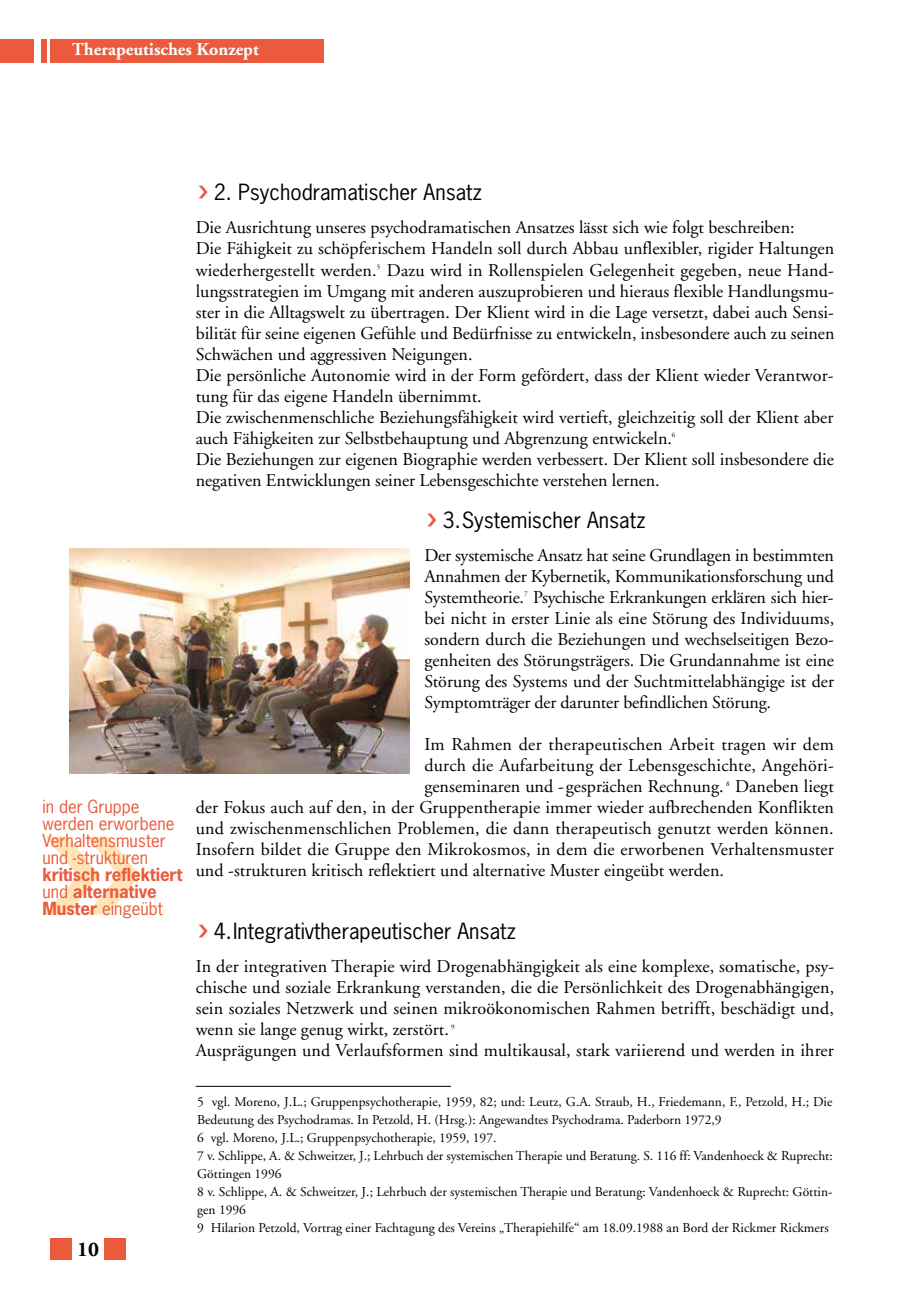
<style>
.page{position:relative;width:919px;height:1289px;background:#fff}
.page>*{position:absolute;margin:0;border:0;box-sizing:border-box;transform-origin:0 0}
.t1{font:45px "News Gothic";color:#eb5a3c}
.t2{font:21px "News Gothic";color:#000}
.t3{font:700 21px "Adobe Garamond";color:#000}
.t4{font:18px/21px "Adobe Garamond";color:#000}
.t5{font:18px "Adobe Garamond";letter-spacing:.02em;color:#000}
.t6{font:700 18px "Adobe Garamond";color:#fff}
.t7{font:16.95px/17px "News Gothic";color:#eb5a3c}
.t8{font:700 16.95px/17px "News Gothic";letter-spacing:-.005em;color:#eb5a3c}
.t9{font:13.5px/18px "Adobe Garamond";color:#000}
.t10{font:7.05px "Adobe Garamond";color:#000}
.s1{font-weight:400}
</style>
<div class="page">
<img style="left:70px;top:548px;width:339px;height:225px">
<svg style="left:46px;top:836px;width:94px;height:78px"></svg>
<hr style="left:196px;top:1085px;width:255px;height:1px;background:#000">
<div style="left:50px;top:1237px;width:21px;height:22px;background:#eb5a3c"></div>
<div style="left:105px;top:1237px;width:21px;height:22px;background:#eb5a3c"></div>
<div style="left:0;top:39px;width:323px;height:23px;background:#eb5a3c"></div>
<div style="left:34px;top:34px;width:6px;height:29px;background:#fff"></div>
<hr style="left:47px;top:34px;width:2px;height:29px;background:#fff">
<p class="t6" style="left:72px;top:40px;width:188px">Therapeutisches Konzept</p>
<p class="t7" style="left:42px;top:797px;width:133px">in der Gruppe werden erworbene<br>Verhaltensmuster und -strukturen</p>
<p class="t8" style="left:42px;top:865px;width:142px">kritisch reflektiert <span class="s1">und</span> alternative<br>Muster <span class="s1">eingeübt</span></p>
<p class="t2" style="left:214px;top:179px;width:270px">2. Psychodramatischer Ansatz</p>
<p class="t4" style="left:196px;top:218px;width:640px">Die Ausrichtung unseres psychodramatischen Ansatzes lässt sich wie folgt beschreiben:<br>Die Fähigkeit zu schöpferischem Handeln soll durch Abbau unflexibler, rigider Haltungen wiederhergestellt werden.<sup>5</sup> Dazu wird in Rollenspielen Gelegenheit gegeben, neue Hand&shy;lungsstrategien im Umgang mit anderen auszuprobieren und hieraus flexible Handlungsmu&shy;ster in die Alltagswelt zu übertragen. Der Klient wird in die Lage versetzt, dabei auch Sensi&shy;bilität für seine eigenen Gefühle und Bedürfnisse zu entwickeln, insbesondere auch zu seinen Schwächen und aggressiven Neigungen.<br>Die persönliche Autonomie wird in der Form gefördert, dass der Klient wieder Verantwor&shy;tung für das eigene Handeln übernimmt.<br>Die zwischenmenschliche Beziehungsfähigkeit wird vertieft, gleichzeitig soll der Klient aber auch Fähigkeiten zur Selbstbehauptung und Abgrenzung entwickeln.</p>
<h1 class="t1" style="left:197px;top:159px;width:14px">›</h1>
<p class="t10" style="left:672px;top:431px;width:5px">6</p>
<p class="t4" style="left:196px;top:449px;width:639px">Die Beziehungen zur eigenen Biographie werden verbessert. Der Klient soll insbesondere die negativen Entwicklungen seiner Lebensgeschichte verstehen lernen.</p>
<p class="t2" style="left:442px;top:506px;width:205px">3.Systemischer Ansatz</p>
<p class="t4" style="left:424px;top:545px;width:411px;text-align:justify">Der systemische Ansatz hat seine Grundlagen in bestimmten Annahmen der Kybernetik, Kommunikationsforschung und Systemtheorie.<sup>7</sup> Psychische Erkrankungen erklären sich hier&shy;bei nicht in erster Linie als eine Störung des Individuums, sondern durch die Beziehungen und wechselseitigen Bezo&shy;genheiten des Störungsträgers. Die Grundannahme ist eine Störung des Systems und der Suchtmittelabhängige ist der Symptomträger der darunter befindlichen Störung.</p>
<p class="t5" style="left:424px;top:734px;width:411px">Im Rahmen der therapeutischen Arbeit tragen wir dem</p>
<p class="t4" style="left:424px;top:755px;width:411px">durch die Aufarbeitung der Lebensgeschichte, Angehöri-</p>
<p class="t4" style="left:424px;top:776px;width:411px">genseminaren und -gesprächen Rechnung. <sup>8</sup> Daneben liegt</p>
<p class="t4" style="left:196px;top:797px;width:639px">der Fokus auch auf den, in der Gruppentherapie immer wieder aufbrechenden Konflikten</p>
<p class="t4" style="left:196px;top:818px;width:639px">und zwischenmenschlichen Problemen, die dann therapeutisch genutzt werden können.</p>
<p class="t4" style="left:196px;top:839px;width:639px">Insofern bildet die Gruppe den Mikrokosmos, in dem die erworbenen Verhaltensmuster</p>
<p class="t4" style="left:196px;top:860px;width:530px">und -strukturen kritisch reflektiert und alternative Muster eingeübt werden.</p>
<h1 class="t1" style="left:426px;top:487px;width:14px">›</h1>
<p class="t2" style="left:214px;top:917px;width:304px">4.Integrativtherapeutischer Ansatz</p>
<p class="t4" style="left:196px;top:956px;width:640px;text-align:justify">In der integrativen Therapie wird Drogenabhängigkeit als eine komplexe, somatische, psy&shy;chische und soziale Erkrankung verstanden, die die Persönlichkeit des Drogenabhängigen, sein soziales Netzwerk und seinen mikroökonomischen Rahmen betrifft, beschädigt und, wenn sie lange genug wirkt, zerstört.</p>
<h1 class="t1" style="left:197px;top:898px;width:14px">›</h1>
<p class="t10" style="left:451px;top:1022px;width:5px">9</p>
<p class="t4" style="left:196px;top:1040px;width:639px">Ausprägungen und Verlaufsformen sind multikausal, stark variierend und werden in ihrer</p>
<p class="t3" style="left:77px;top:1237px;width:23px">10</p>
<p class="t9" style="left:197px;top:1092px;width:637px">5 vgl. Moreno, J.L.; Gruppenpsychotherapie, 1959, 82; und: Leutz, G.A. Straub, H., Friedemann, F., Petzold, H.; Die Bedeutung des Psychodramas. In Petzold, H. (Hrsg.): Angewandtes Psychodrama. Paderborn 1972,9<br>6 vgl. Moreno, J.L.; Gruppenpsychotherapie, 1959, 197.<br>7 v. Schlippe, A. &amp; Schweitzer, J.; Lehrbuch der systemischen Therapie und Beratung. S. 116 ff: Vandenhoeck &amp; Ruprecht:<br>Göttingen 1996<br>8 v. Schlippe, A. &amp; Schweitzer, J.; Lehrbuch der systemischen Therapie und Beratung: Vandenhoeck &amp; Ruprecht: Göttin&shy;gen 1996<br>9 Hilarion Petzold, Vortrag einer Fachtagung des Vereins „Therapiehilfe“ am 18.09.1988 an Bord der Rickmer Rickmers</p>
</div>
